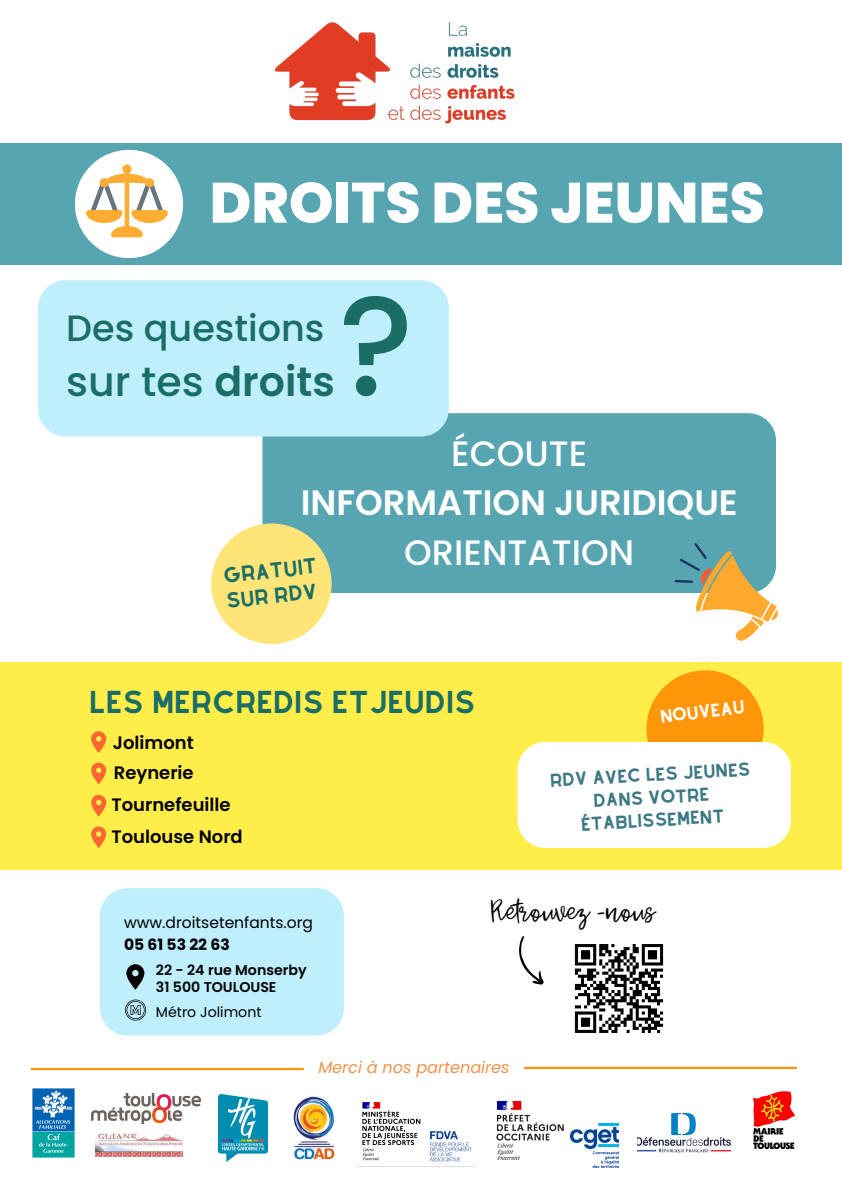
<style>
.page{position:relative;width:842px;height:1191px;background:#fff}
.page>*{position:absolute;margin:0;border:0;box-sizing:border-box;transform-origin:0 0}
.t1{font:500 140.7px "Poppins";color:#1b6e66}
.t2{font:800 56.8px "Poppins";color:#fff}
.t3{font:500 41px "Poppins";color:#1b6e66}
.t4{font:500 36.6px "Poppins";color:#1b6e66}
.t5{font:600 35.3px "Poppins";color:#fff}
.t6{font:500 35.3px "Poppins";color:#fff}
.t7{font:300 28.6px "Jenthill";color:#000}
.t8{font:27.7px "Alyssum Sans";color:#1b6e66}
.t9{font:18.8px "Alyssum Sans";color:#1b6e66}
.t10{font:18.7px "Alyssum Sans";color:#1b6e66}
.t11{font:600 18px "Poppins";color:#000}
.t12{font:16.3px/22.8px "Alyssum Sans";color:#3c7985;text-align:center}
.t13{font:italic 16.1px "Poppins";color:#f1914b}
.t14{font:16px "Alyssum Sans";color:#fff}
.t15{font:15.5px "Poppins";color:#000}
.t16{font:700 15.5px "Poppins";color:#000}
.t17{font:600 14.2px "Poppins";color:#000}
.t18{font:14.2px "Poppins";color:#000}
.s1{font-weight:600}
</style>
<div class="page">
<div style="left:0;top:662px;width:842px;height:207px;background:#ffed49"></div>
<svg style="left:91px;top:731px;width:15px;height:22px"></svg>
<svg style="left:91px;top:762px;width:15px;height:22px"></svg>
<svg style="left:91px;top:794px;width:15px;height:22px"></svg>
<svg style="left:91px;top:826px;width:15px;height:22px"></svg>
<img style="left:274px;top:22px;width:241px;height:102px">
<div style="left:0;top:143px;width:842px;height:122px;background:#58a5b2"></div>
<div style="left:75px;top:150px;width:108px;height:108px;background:#fff;border-radius:50%"></div>
<svg style="left:86px;top:164px;width:82px;height:73px"></svg>
<svg style="left:519px;top:936px;width:25px;height:49px"></svg>
<div style="left:646px;top:670px;width:118px;height:117px;background:#ff960a;border-radius:50%"></div>
<div style="left:262px;top:413px;width:514px;height:180px;background:#58a5b2;border-radius:28px"></div>
<svg style="left:674px;top:543px;width:104px;height:98px"></svg>
<img style="left:574px;top:944px;width:90px;height:89px">
<div style="left:100px;top:888px;width:244px;height:147px;background:#bfeefd;border-radius:28px"></div>
<svg style="left:126px;top:964px;width:18px;height:25px"></svg>
<svg style="left:125px;top:999px;width:21px;height:21px"></svg>
<div style="left:38px;top:280px;width:411px;height:156px;background:#bfeefd;border-radius:28px"></div>
<div style="left:211px;top:523px;width:121px;height:121px;background:#ffe578;border-radius:50%"></div>
<div style="left:518px;top:742px;width:273px;height:105px;background:#fff;border-radius:28px"></div>
<img style="left:753px;top:1091px;width:42px;height:59px">
<img style="left:219px;top:1094px;width:49px;height:66px">
<img style="left:294px;top:1096px;width:41px;height:63px">
<img style="left:638px;top:1113px;width:92px;height:39px">
<img style="left:91px;top:1093px;width:109px;height:30px">
<img style="left:96px;top:1133px;width:86px;height:23px">
<hr style="left:31px;top:1067px;width:273px;height:2px;background:#ff960a">
<hr style="left:524px;top:1066px;width:273px;height:2px;background:#ff960a">
<img style="left:32px;top:1088px;width:43px;height:69px">
<img style="left:496px;top:1100px;width:75px;height:60px">
<img style="left:571px;top:1123px;width:47px;height:44px">
<img style="left:362px;top:1102px;width:110px;height:60px">
<p class="t2" style="left:210px;top:163px;width:557px">DROITS DES JEUNES</p>
<p class="t4" style="left:66px;top:302px;width:260px">Des questions</p>
<p class="t3" style="left:66px;top:353px;width:270px">sur tes <span class="s1">droits</span></p>
<p class="t1" style="left:338px;top:247px;width:77px">?</p>
<p class="t6" style="left:451px;top:429px;width:138px">ÉCOUTE</p>
<p class="t5" style="left:301px;top:478px;width:438px">INFORMATION JURIDIQUE</p>
<p class="t6" style="left:404px;top:527px;width:231px">ORIENTATION</p>
<p class="t9" style="left:222px;top:565px;width:96px;rotate:-7deg">GRATUIT</p>
<p class="t10" style="left:225px;top:590px;width:93px;rotate:-7deg">SUR RDV</p>
<p class="t8" style="left:89px;top:685px;width:388px">LES MERCREDIS ETJEUDIS</p>
<p class="t14" style="left:659px;top:707px;width:86px;rotate:-7deg">NOUVEAU</p>
<p class="t11" style="left:113px;top:729px;width:82px">Jolimont</p>
<p class="t11" style="left:114px;top:760px;width:81px">Reynerie</p>
<p class="t11" style="left:111px;top:792px;width:121px">Tournefeuille</p>
<p class="t11" style="left:111px;top:824px;width:133px">Toulouse Nord</p>
<p class="t15" style="left:124px;top:911px;width:190px">www.droitsetenfants.org</p>
<p class="t16" style="left:124px;top:933px;width:107px">05 61 53 22 63</p>
<p class="t17" style="left:156px;top:959px;width:152px">22 - 24 rue Monserby</p>
<p class="t17" style="left:156px;top:977px;width:122px">31 500 TOULOUSE</p>
<p class="t18" style="left:156px;top:1001px;width:107px">Métro Jolimont</p>
<p class="t12" style="left:549px;top:768px;width:202px;rotate:-3deg">RDV AVEC LES JEUNES<br>DANS VOTRE<br>ÉTABLISSEMENT</p>
<p class="t7" style="left:491px;top:894px;width:167px">Retrouvez -nous</p>
<p class="t13" style="left:318px;top:1056px;width:193px">Merci à nos partenaires</p>
</div>
